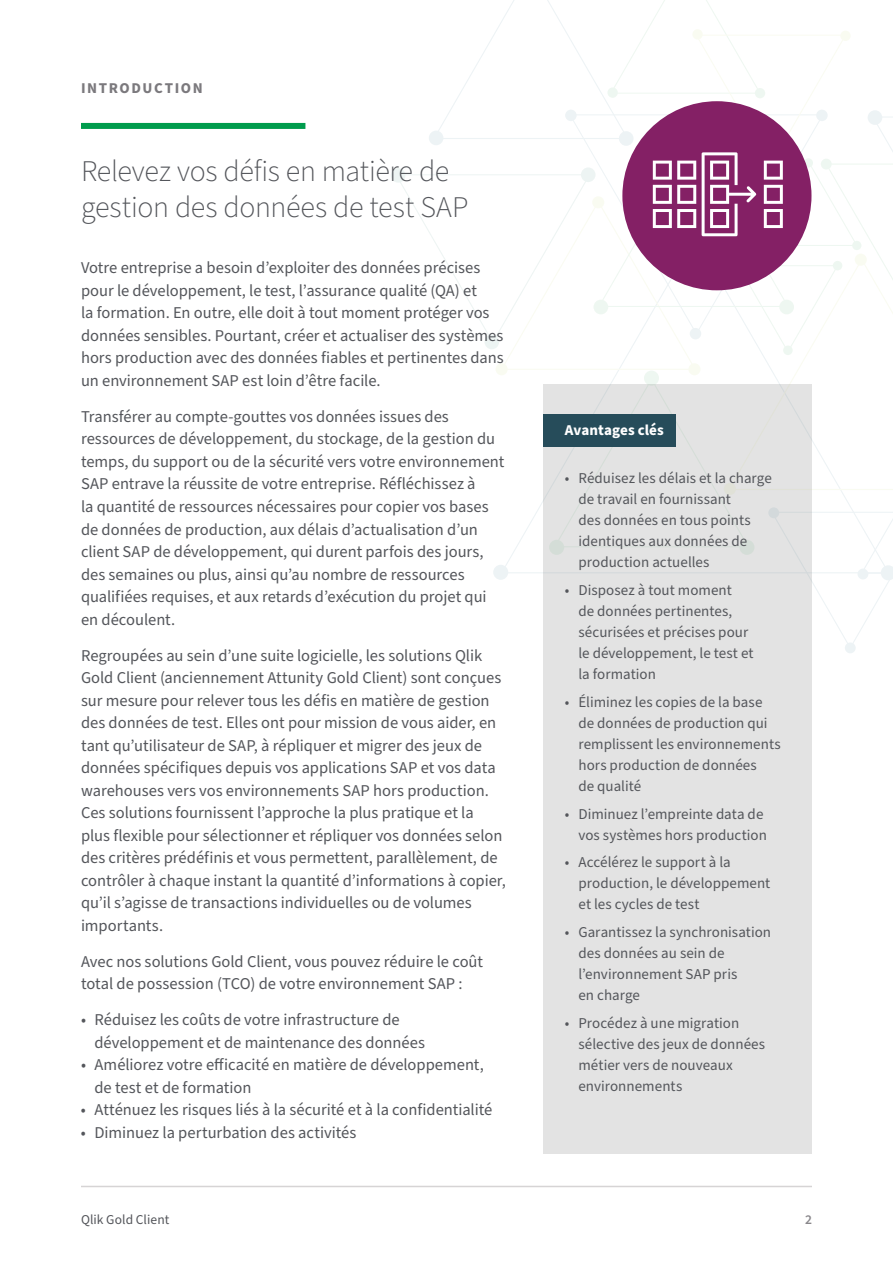
<style>
.page{position:relative;width:893px;height:1263px;background:#fff}
.page>*{position:absolute;margin:0;border:0;box-sizing:border-box;transform-origin:0 0}
.t1{font:300 30px/36px "Source Sans Pro";letter-spacing:-.01em;color:#54565b}
.t2{font:16.5px/22.5px "Source Sans Pro";color:#54565b}
.t3{font:15px/21px "Source Sans Pro";letter-spacing:.005em;color:#54565b}
.t4{font:700 15px "Source Sans Pro";letter-spacing:.005em;color:#fff}
.t5{font:700 15px "Source Sans Pro";letter-spacing:.105em;color:#7b797d}
.t6{font:13.5px "Source Sans Pro";letter-spacing:.005em;color:#54565b}
.t7{font:600 13.5px "Source Sans Pro";color:#89878b}
</style>
<div class="page">
<hr style="left:81px;top:1186px;width:731px;height:1px;background:#d6d4d5">
<div style="left:543px;top:384px;width:268px;height:770px;background:#e3e3e3"></div>
<div style="left:391px;top:168px;width:14px;height:15px;background:#edf4f3;border-radius:50%"></div>
<div style="left:845px;top:642px;width:11px;height:11px;background:#edf3f5;border-radius:50%"></div>
<div style="left:81px;top:123px;width:224px;height:6px;background:#009c4d"></div>
<svg style="left:395px;top:0;width:498px;height:649px"></svg>
<p class="t5" style="left:81px;top:78px;width:123px">INTRODUCTION</p>
<h1 class="t1" style="left:81px;top:154px;width:389px">Relevez vos défis en matière de gestion des données de test SAP</h1>
<p class="t2" style="left:81px;top:257px;width:424px">Votre entreprise a besoin d’exploiter des données précises pour le développement, le test, l’assurance qualité (QA) et<br>la formation. En outre, elle doit à tout moment protéger vos données sensibles. Pourtant, créer et actualiser des systèmes hors production avec des données fiables et pertinentes dans un environnement SAP est loin d’être facile.</p>
<p class="t2" style="left:81px;top:406px;width:425px">Transférer au compte-gouttes vos données issues des ressources de développement, du stockage, de la gestion du temps, du support ou de la sécurité vers votre environnement SAP entrave la réussite de votre entreprise. Réfléchissez à<br>la quantité de ressources nécessaires pour copier vos bases de données de production, aux délais d’actualisation d’un client SAP de développement, qui durent parfois des jours, des semaines ou plus, ainsi qu’au nombre de ressources qualifiées requises, et aux retards d’exécution du projet qui en découlent.</p>
<p class="t2" style="left:81px;top:644px;width:426px">Regroupées au sein d’une suite logicielle, les solutions Qlik Gold Client (anciennement Attunity Gold Client) sont conçues sur mesure pour relever tous les défis en matière de gestion des données de test. Elles ont pour mission de vous aider, en tant qu’utilisateur de SAP, à répliquer et migrer des jeux de données spécifiques depuis vos applications SAP et vos data warehouses vers vos environnements SAP hors production.<br>Ces solutions fournissent l’approche la plus pratique et la plus flexible pour sélectionner et répliquer vos données selon des critères prédéfinis et vous permettent, parallèlement, de contrôler à chaque instant la quantité d’informations à copier, qu’il s’agisse de transactions individuelles ou de volumes importants.</p>
<p class="t2" style="left:81px;top:950px;width:404px">Avec nos solutions Gold Client, vous pouvez réduire le coût total de possession (TCO) de votre environnement SAP :</p>
<p class="t2" style="left:94px;top:1009px;width:332px;text-indent:-13px">• Réduisez les coûts de votre infrastructure de développement et de maintenance des données</p>
<p class="t2" style="left:94px;top:1054px;width:391px;text-indent:-13px">• Améliorez votre efficacité en matière de développement, de test et de formation</p>
<p class="t2" style="left:81px;top:1099px;width:413px">• Atténuez les risques liés à la sécurité et à la confidentialité</p>
<p class="t2" style="left:81px;top:1121px;width:277px">• Diminuez la perturbation des activités</p>
<p class="t4" style="left:565px;top:419px;width:100px">Avantages clés</p>
<p class="t3" style="left:578px;top:468px;width:195px;text-indent:-14px">• Réduisez les délais et la charge de travail en fournissant<br>des données en tous points identiques aux données de production actuelles</p>
<p class="t3" style="left:578px;top:580px;width:177px;text-indent:-14px">• Disposez à tout moment<br>de données pertinentes, sécurisées et précises pour le développement, le test et la formation</p>
<p class="t3" style="left:578px;top:692px;width:204px;text-indent:-14px">• Éliminez les copies de la base de données de production qui remplissent les environnements hors production de données<br>de qualité</p>
<p class="t3" style="left:565px;top:804px;width:204px;text-align:right">• Diminuez l’empreinte data de vos systèmes hors production</p>
<p class="t3" style="left:578px;top:852px;width:193px;text-indent:-14px">• Accélérez le support à la production, le développement et les cycles de test</p>
<p class="t3" style="left:578px;top:922px;width:194px;text-indent:-14px">• Garantissez la synchronisation des données au sein de l’environnement SAP pris<br>en charge</p>
<p class="t3" style="left:578px;top:1013px;width:188px;text-indent:-14px">• Procédez à une migration sélective des jeux de données métier vers de nouveaux environnements</p>
<p class="t6" style="left:81px;top:1210px;width:90px">Qlik Gold Client</p>
<p class="t7" style="left:805px;top:1210px;width:8px">2</p>
</div>
